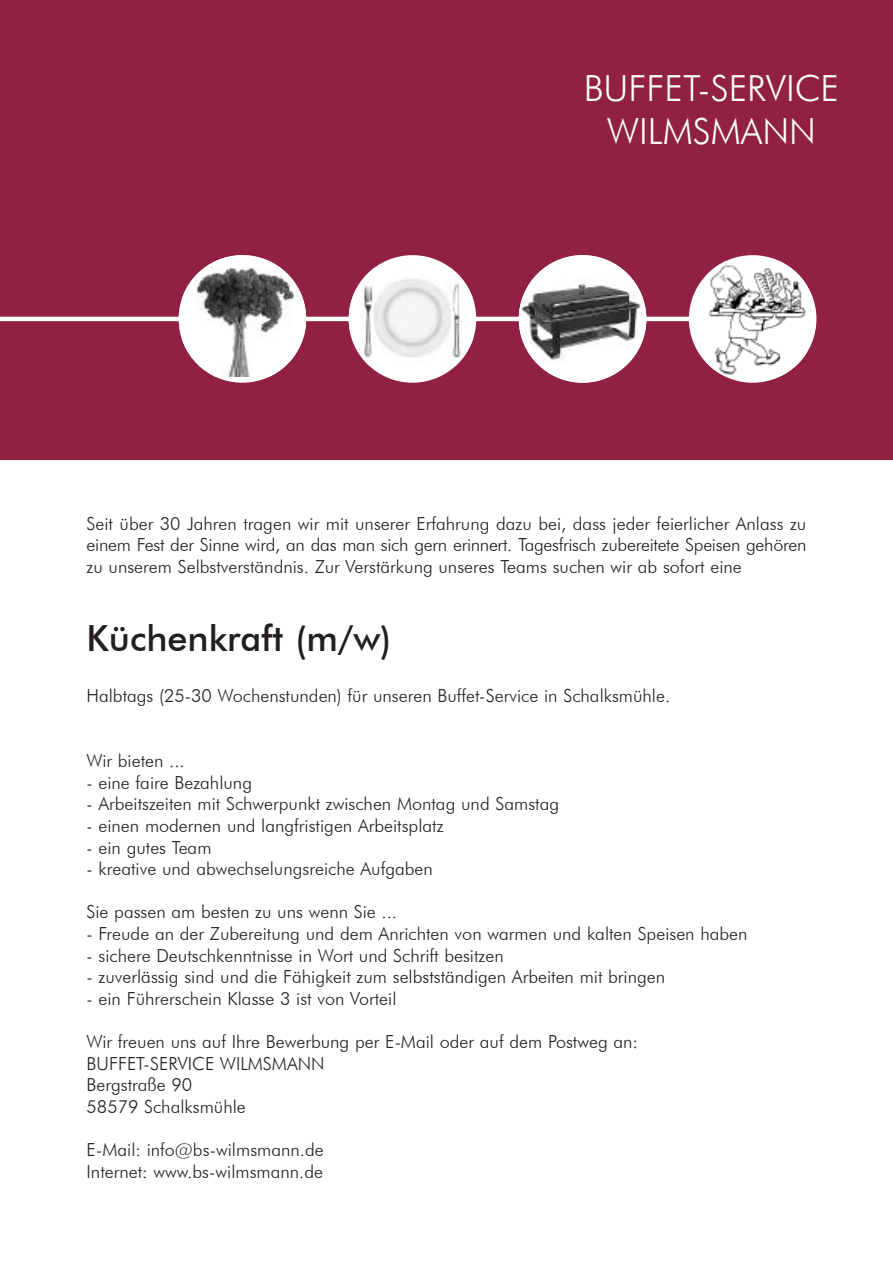
<style>
.page{position:relative;width:893px;height:1263px;background:#fff}
.page>*{position:absolute;margin:0;border:0;box-sizing:border-box;transform-origin:0 0}
.t1{font:300 36px/43.2px "Futura BT";color:#fff;text-align:center}
.t2{font:500 36px "Futura BT";color:#231f20}
.t3{font:300 18px/21.6px "Futura BT";color:#231f20}
</style>
<div class="page">
<div style="left:0;top:0;width:893px;height:459px;background:#912140"></div>
<hr style="left:0;top:317px;width:707px;height:4px;background:#fff">
<img style="left:519px;top:255px;width:127px;height:128px;border-radius:50%">
<div style="left:349px;top:255px;width:127px;height:128px;background:#fff;border-radius:50%"></div>
<img style="left:349px;top:268px;width:124px;height:98px">
<div style="left:179px;top:255px;width:127px;height:128px;background:#fff;border-radius:50%"></div>
<img style="left:183px;top:255px;width:122px;height:121px">
<div style="left:689px;top:255px;width:127px;height:128px;background:#fff;border-radius:50%"></div>
<img style="left:706px;top:261px;width:101px;height:115px">
<h1 class="t1" style="left:584px;top:66px;width:257px">BUFFET-SERVICE<br>WILMSMANN</h1>
<p class="t3" style="left:87px;top:512px;width:721px;text-align:justify">Seit über 30 Jahren tragen wir mit unserer Erfahrung dazu bei, dass jeder feierlicher Anlass zu einem Fest der Sinne wird, an das man sich gern erinnert. Tagesfrisch zubereitete Speisen gehören zu unserem Selbstverständnis. Zur Verstärkung unseres Teams suchen wir ab sofort eine</p>
<h1 class="t2" style="left:87px;top:617px;width:306px">Küchenkraft (m/w)</h1>
<p class="t3" style="left:87px;top:685px;width:585px">Halbtags (25-30 Wochenstunden) für unseren Buffet-Service in Schalksmühle.</p>
<p class="t3" style="left:87px;top:750px;width:100px">Wir bieten ...</p>
<p class="t3" style="left:87px;top:771px;width:167px">- eine faire Bezahlung</p>
<p class="t3" style="left:87px;top:793px;width:474px">- Arbeitszeiten mit Schwerpunkt zwischen Montag und Samstag</p>
<p class="t3" style="left:87px;top:815px;width:358px">- einen modernen und langfristigen Arbeitsplatz</p>
<p class="t3" style="left:87px;top:836px;width:127px">- ein gutes Team</p>
<p class="t3" style="left:87px;top:858px;width:348px">- kreative und abwechselungsreiche Aufgaben</p>
<p class="t3" style="left:87px;top:901px;width:312px">Sie passen am besten zu uns wenn Sie ...</p>
<p class="t3" style="left:87px;top:923px;width:662px">- Freude an der Zubereitung und dem Anrichten von warmen und kalten Speisen haben</p>
<p class="t3" style="left:87px;top:944px;width:419px">- sichere Deutschkenntnisse in Wort und Schrift besitzen</p>
<p class="t3" style="left:87px;top:966px;width:580px">- zuverlässig sind und die Fähigkeit zum selbstständigen Arbeiten mit bringen</p>
<p class="t3" style="left:87px;top:987px;width:311px">- ein Führerschein Klasse 3 ist von Vorteil</p>
<p class="t3" style="left:87px;top:1031px;width:553px">Wir freuen uns auf Ihre Bewerbung per E-Mail oder auf dem Postweg an:<br>BUFFET-SERVICE WILMSMANN<br>Bergstraße 90<br>58579 Schalksmühle</p>
<p class="t3" style="left:87px;top:1139px;width:239px">E-Mail: info@bs-wilmsmann.de<br>Internet: www.bs-wilmsmann.de</p>
</div>
